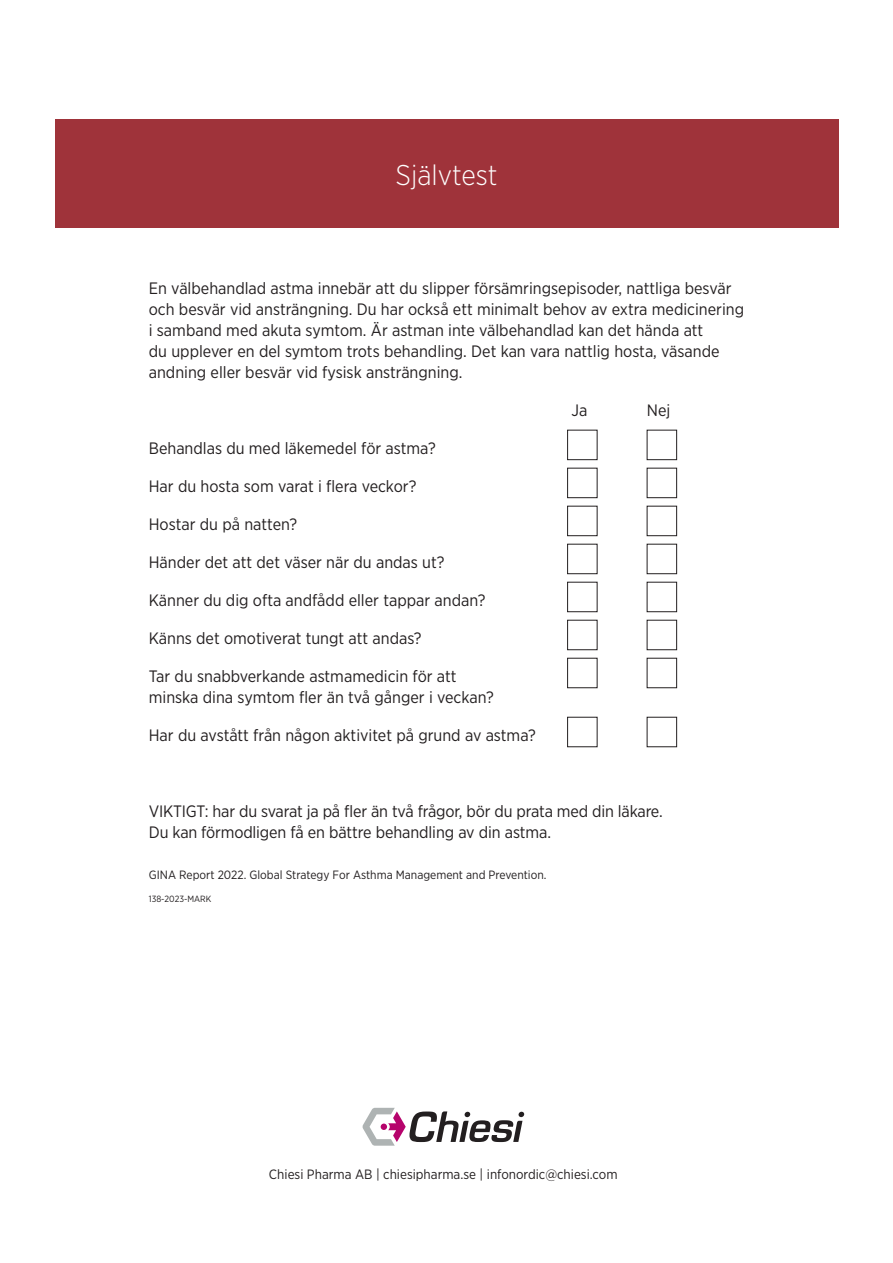
<style>
.page{position:relative;width:893px;height:1263px;background:#fff}
.page>*{position:absolute;margin:0;border:0;box-sizing:border-box;transform-origin:0 0}
.t1{font:300 28.5px "Gotham Narrow";color:#fff}
.t2{font:16.5px/21px "Gotham Narrow";color:#231f20}
.t3{font:13.5px "Gotham Narrow";color:#231f20}
.t4{font:12px "Gotham Narrow";color:#231f20}
.t5{font:9px "Gotham Narrow";color:#231f20}
</style>
<div class="page">
<div style="left:55px;top:119px;width:783px;height:108px;background:#9f333a"></div>
<div style="left:567px;top:430px;width:30px;height:30px;border:1px solid #231f20"></div>
<div style="left:647px;top:430px;width:30px;height:30px;border:1px solid #231f20"></div>
<div style="left:567px;top:468px;width:30px;height:30px;border:1px solid #231f20"></div>
<div style="left:647px;top:468px;width:30px;height:30px;border:1px solid #231f20"></div>
<div style="left:567px;top:506px;width:30px;height:30px;border:1px solid #231f20"></div>
<div style="left:647px;top:506px;width:30px;height:30px;border:1px solid #231f20"></div>
<div style="left:567px;top:544px;width:30px;height:30px;border:1px solid #231f20"></div>
<div style="left:647px;top:544px;width:30px;height:30px;border:1px solid #231f20"></div>
<div style="left:567px;top:582px;width:30px;height:30px;border:1px solid #231f20"></div>
<div style="left:647px;top:582px;width:30px;height:30px;border:1px solid #231f20"></div>
<div style="left:567px;top:620px;width:30px;height:30px;border:1px solid #231f20"></div>
<div style="left:647px;top:620px;width:30px;height:30px;border:1px solid #231f20"></div>
<div style="left:567px;top:658px;width:30px;height:30px;border:1px solid #231f20"></div>
<div style="left:647px;top:658px;width:30px;height:30px;border:1px solid #231f20"></div>
<div style="left:567px;top:717px;width:30px;height:30px;border:1px solid #231f20"></div>
<svg style="left:362px;top:1108px;width:162px;height:38px"></svg>
<h1 class="t1" style="left:395px;top:157px;width:104px">Självtest</h1>
<p class="t2" style="left:149px;top:277px;width:597px">En välbehandlad astma innebär att du slipper försämringsepisoder, nattliga besvär och besvär vid ansträngning. Du har också ett minimalt behov av extra medicinering i samband med akuta symtom. Är astman inte välbehandlad kan det hända att<br>du upplever en del symtom trots behandling. Det kan vara nattlig hosta, väsande andning eller besvär vid fysisk ansträngning.</p>
<p class="t2" style="left:572px;top:399px;width:17px">Ja</p>
<p class="t2" style="left:647px;top:399px;width:25px">Nej</p>
<p class="t2" style="left:149px;top:437px;width:288px">Behandlas du med läkemedel för astma?</p>
<p class="t2" style="left:149px;top:475px;width:269px">Har du hosta som varat i flera veckor?</p>
<p class="t2" style="left:149px;top:513px;width:150px">Hostar du på natten?</p>
<p class="t2" style="left:149px;top:551px;width:297px">Händer det att det väser när du andas ut?</p>
<p class="t2" style="left:149px;top:589px;width:338px">Känner du dig ofta andfådd eller tappar andan?</p>
<p class="t2" style="left:149px;top:627px;width:274px">Känns det omotiverat tungt att andas?</p>
<p class="t2" style="left:149px;top:665px;width:347px">Tar du snabbverkande astmamedicin för att minska dina symtom fler än två gånger i veckan?</p>
<p class="t2" style="left:149px;top:724px;width:388px">Har du avstått från någon aktivitet på grund av astma?</p>
<p class="t2" style="left:149px;top:800px;width:515px">VIKTIGT: har du svarat ja på fler än två frågor, bör du prata med din läkare.<br>Du kan förmodligen få en bättre behandling av din astma.</p>
<p class="t4" style="left:149px;top:867px;width:399px">GINA Report 2022. Global Strategy For Asthma Management and Prevention.</p>
<p class="t5" style="left:149px;top:893px;width:64px">138-2023-MARK</p>
<p class="t3" style="left:269px;top:1166px;width:350px">Chiesi Pharma AB | chiesipharma.se | infonordic@chiesi.com</p>
</div>
